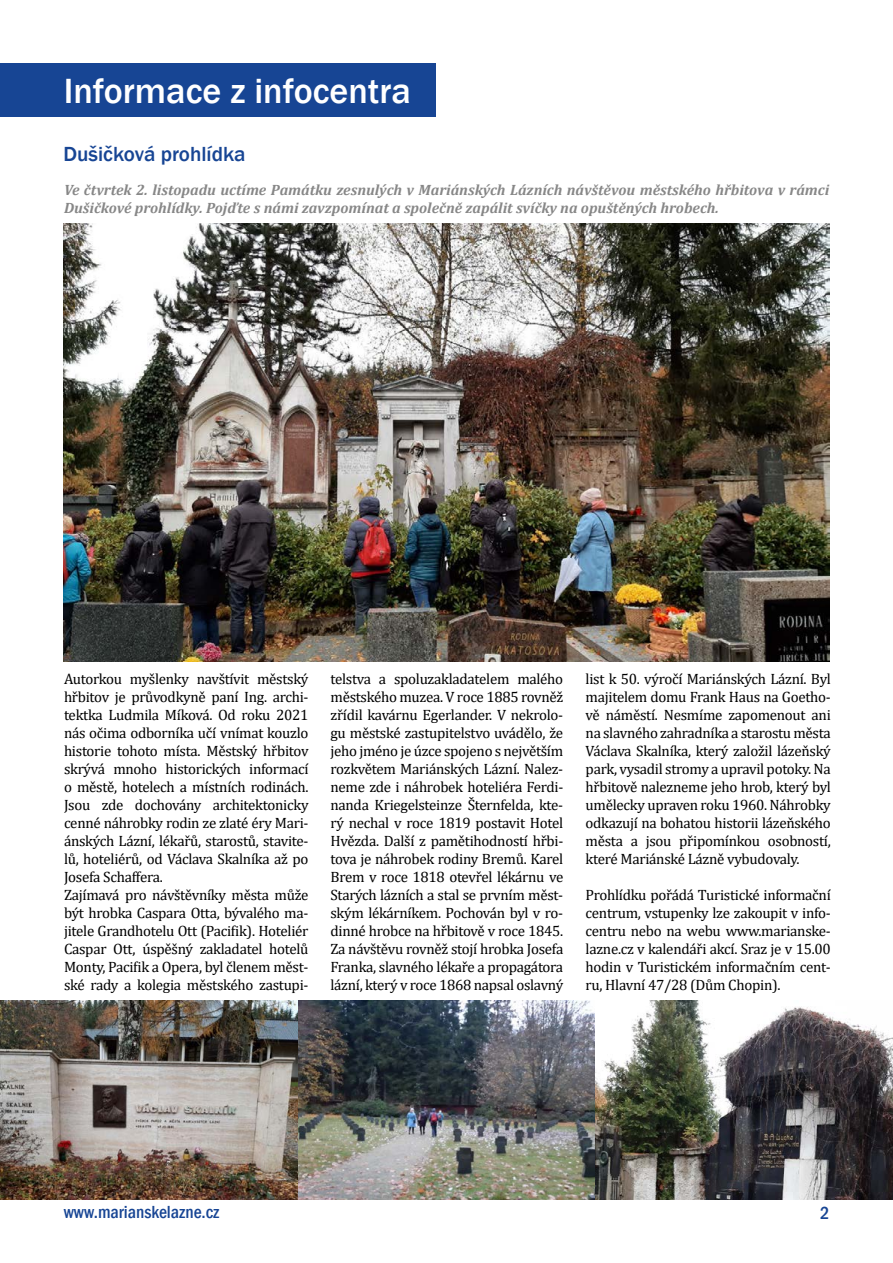
<style>
.page{position:relative;width:893px;height:1263px;background:#fff}
.page>*{position:absolute;margin:0;border:0;box-sizing:border-box;transform-origin:0 0}
.t1{font:500 36px "Franklin Gothic";color:#fff}
.t2{font:500 21px "Franklin Gothic";color:#174594}
.t3{font:500 condensed 18px "Franklin Gothic";color:#174594}
.t4{font:15px/18px "Cambria";letter-spacing:-.02em;color:#000;text-align:justify}
.t5{font:italic 700 15px/18px "Cambria";color:#878787}
</style>
<div class="page">
<div style="left:0;top:64px;width:436px;height:53px;background:#174594"></div>
<img style="left:0;top:1000px;width:893px;height:199px">
<img style="left:63px;top:224px;width:766px;height:437px">
<h1 class="t1" style="left:64px;top:69px;width:349px">Informace z infocentra</h1>
<h2 class="t2" style="left:64px;top:141px;width:183px">Dušičková prohlídka</h2>
<p class="t5" style="left:64px;top:181px;width:767px">Ve čtvrtek 2. listopadu uctíme Památku zesnulých v Mariánských Lázních návštěvou městského hřbitova v rámci<br>Dušičkové prohlídky. Pojďte s námi zavzpomínat a společně zapálit svíčky na opuštěných hrobech.</p>
<p class="t4" style="left:64px;top:669px;width:246px;text-align:left">Autorkou myšlenky navštívit městský hřbitov je průvodkyně paní Ing. archi&shy;tektka Ludmila Míková. Od roku 2021 nás očima odborníka učí vnímat kouzlo historie tohoto místa. Městský hřbitov skrývá mnoho historických informací o městě, hotelech a místních rodinách.<br>Jsou zde dochovány architektonicky cenné náhrobky rodin ze zlaté éry Mari&shy;ánských Lázní, lékařů, starostů, stavite&shy;lů, hoteliérů, od Václava Skalníka až po Josefa Schaffera.<br>Zajímavá pro návštěvníky města může být hrobka Caspara Otta, bývalého ma&shy;jitele Grandhotelu Ott (Pacifik). Hoteliér Caspar Ott, úspěšný zakladatel hotelů Monty, Pacifik a Opera, byl členem měst&shy;ské rady a kolegia městského zastupi-</p>
<p class="t4" style="left:330px;top:669px;width:234px">telstva a spoluzakladatelem malého městského muzea. V roce 1885 rovněž zřídil kavárnu Egerlander. V nekrolo&shy;gu městské zastupitelstvo uvádělo, že jeho jméno je úzce spojeno s největším rozkvětem Mariánských Lázní. Nalez&shy;neme zde i náhrobek hoteliéra Ferdi&shy;nanda Kriegelsteinze Šternfelda, kte&shy;rý nechal v roce 1819 postavit Hotel Hvězda. Další z pamětihodností hřbi&shy;tova je náhrobek rodiny Bremů. Karel Brem v roce 1818 otevřel lékárnu ve Starých lázních a stal se prvním měst&shy;ským lékárníkem. Pochován byl v ro&shy;dinné hrobce na hřbitově v roce 1845.<br>Za návštěvu rovněž stojí hrobka Josefa Franka, slavného lékaře a propagátora lázní, který v roce 1868 napsal oslavný</p>
<p class="t4" style="left:586px;top:669px;width:247px">list k 50. výročí Mariánských Lázní. Byl majitelem domu Frank Haus na Goetho&shy;vě náměstí. Nesmíme zapomenout ani na slavného zahradníka a starostu města Václava Skalníka, který založil lázeňský park, vysadil stromy a upravil potoky. Na hřbitově nalezneme jeho hrob, který byl umělecky upraven roku 1960. Náhrobky odkazují na bohatou historii lázeňského města a jsou připomínkou osobností, které Mariánské Lázně vybudovaly.</p>
<p class="t4" style="left:586px;top:885px;width:247px">Prohlídku pořádá Turistické informační centrum, vstupenky lze zakoupit v info&shy;centru nebo na webu www.marianske&shy;lazne.cz v kalendáři akcí. Sraz je v 15.00 hodin v Turistickém informačním cent&shy;ru, Hlavní 47/28 (Dům Chopin).</p>
<p class="t3" style="left:64px;top:1200px;width:157px">www.marianskelazne.cz</p>
<p class="t3" style="left:820px;top:1201px;width:11px">2</p>
</div>
